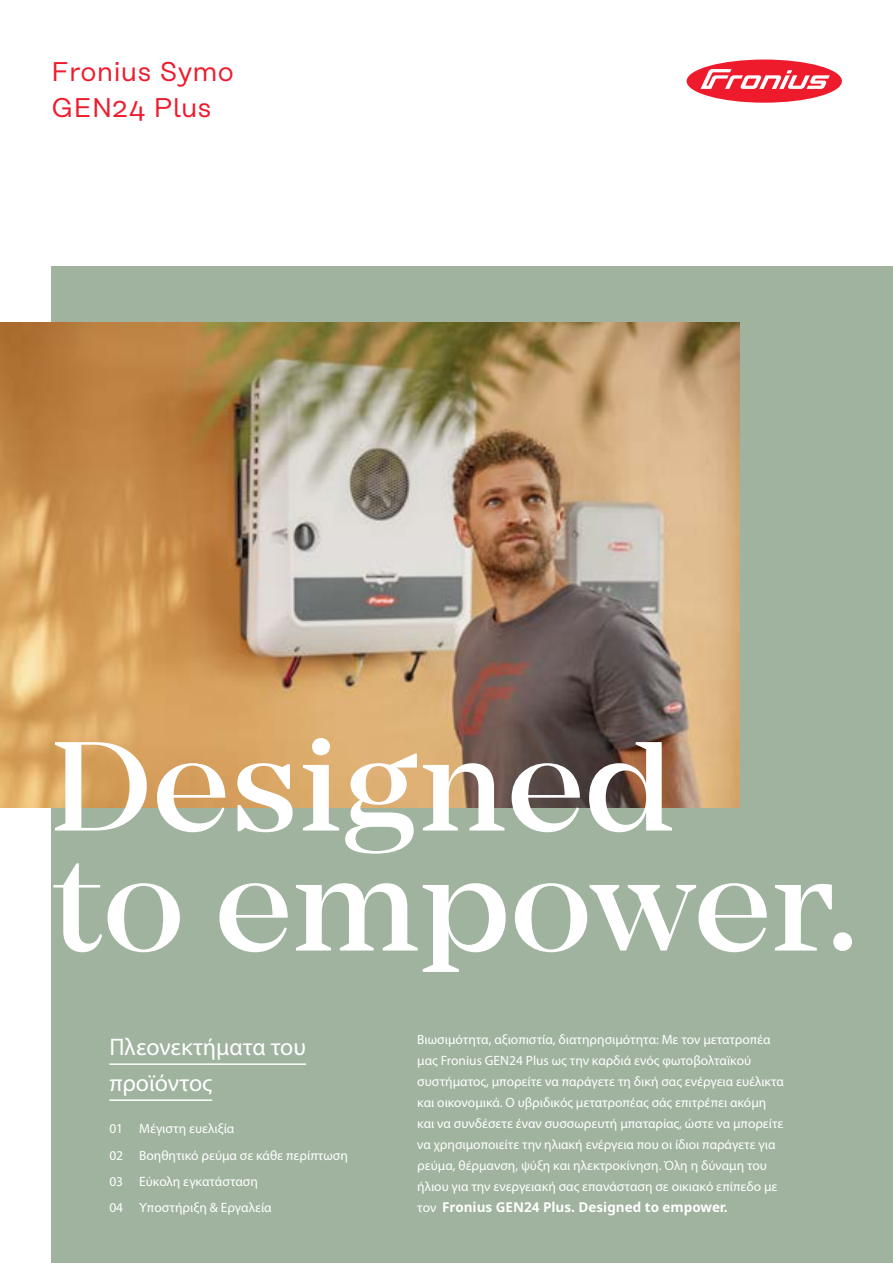
<style>
.page{position:relative;width:893px;height:1263px;background:#fff}
.page>*{position:absolute;margin:0;border:0;box-sizing:border-box;transform-origin:0 0}
.t1{font:500 132px/120px "Mirador";color:#fff}
.t2{font:27px/36px "Rational Text";letter-spacing:.01em;color:#ee1b2d}
.t3{font:24px/36px "Myriad Pro";color:#fff}
.t4{font:13.5px/21px "Myriad Pro";color:#fff}
.t5{font:700 13.5px "Noto Sans";color:#fff}
.s1{font-family:"Myriad Pro";font-weight:400}
</style>
<div class="page">
<div style="left:51px;top:267px;width:842px;height:996px;background:#9fb39e"></div>
<img style="left:0;top:323px;width:740px;height:485px">
<hr style="left:109px;top:1063px;width:197px;height:2px;background:#fff">
<hr style="left:109px;top:1099px;width:103px;height:2px;background:#fff">
<div style="left:687px;top:60px;width:155px;height:43px;background:#ee1b2d;border-radius:50%"></div>
<svg style="left:700px;top:69px;width:130px;height:20px"></svg>
<h2 class="t2" style="left:51px;top:54px;width:185px">Fronius Symo<br>GEN24 Plus</h2>
<h1 class="t1" style="left:51px;top:727px;width:806px">Designed<br>to empower.</h1>
<h3 class="t3" style="left:109px;top:1029px;width:198px">Πλεονεκτήματα του προϊόντος</h3>
<p class="t4" style="left:109px;top:1115px;width:240px;line-height:26.2px">01 Μέγιστη ευελιξία<br>02 Βοηθητικό ρεύμα σε κάθε περίπτωση<br>03 Εύκολη εγκατάσταση<br>04 Υποστήριξη &amp; Εργαλεία</p>
<p class="t4" style="left:417px;top:1029px;width:368px">Βιωσιμότητα, αξιοπιστία, διατηρησιμότητα: Με τον μετατροπέα μας Fronius GEN24 Plus ως την καρδιά ενός φωτοβολταϊκού συστήματος, μπορείτε να παράγετε τη δική σας ενέργεια ευέλικτα και οικονομικά. Ο υβριδικός μετατροπέας σάς επιτρέπει ακόμη και να συνδέσετε έναν συσσωρευτή μπαταρίας, ώστε να μπορείτε να χρησιμοποιείτε την ηλιακή ενέργεια που οι ίδιοι παράγετε για ρεύμα, θέρμανση, ψύξη και ηλεκτροκίνηση. Όλη η δύναμη του ήλιου για την ενεργειακή σας επανάσταση σε οικιακό επίπεδο με</p>
<p class="t5" style="left:417px;top:1197px;width:312px"><span class="s1">τον</span> Fronius GEN24 Plus. Designed to empower.</p>
</div>
